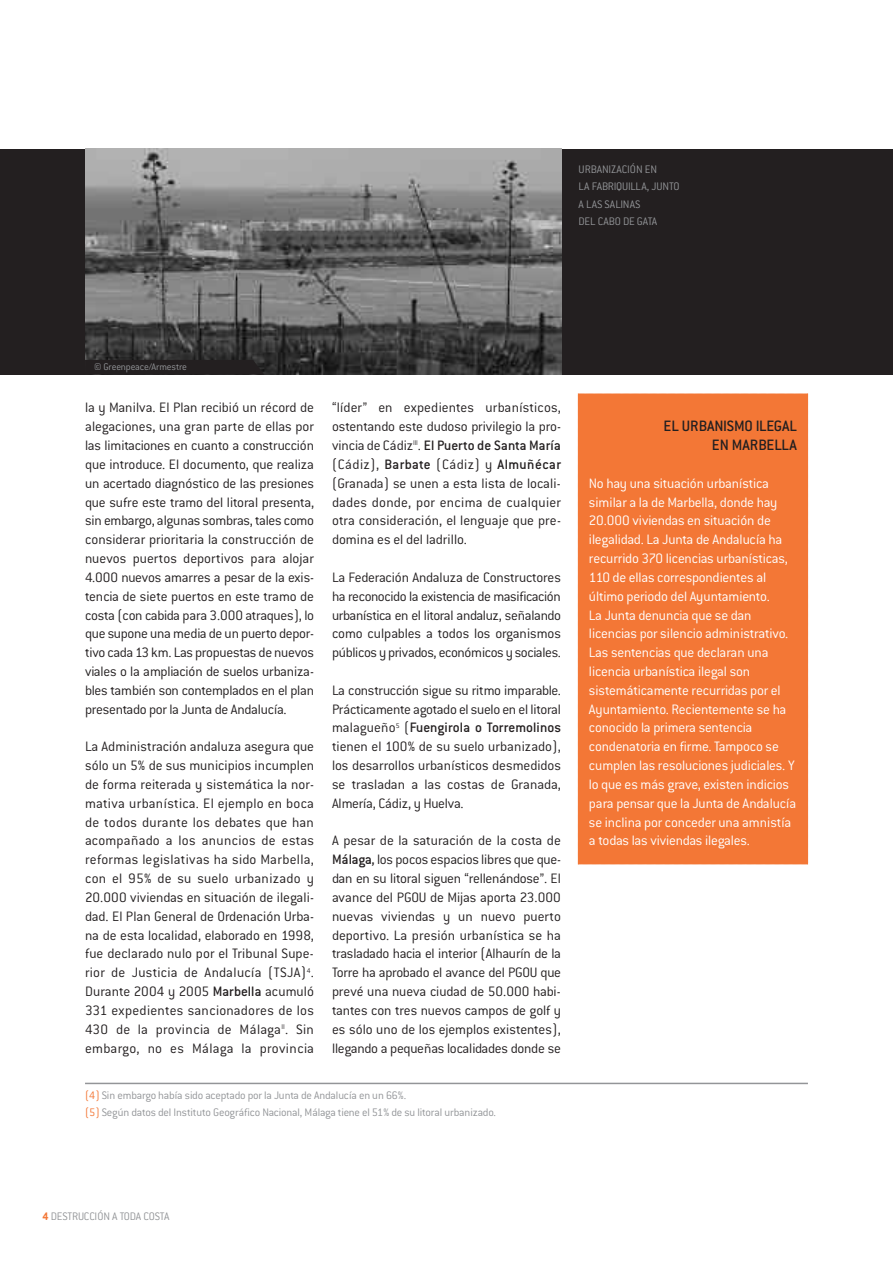
<style>
.page{position:relative;width:893px;height:1263px;background:#fff}
.page>*{position:absolute;margin:0;border:0;box-sizing:border-box;transform-origin:0 0}
.t1{font:500 16.5px/18.8px "Conduit ITC";color:#231f20;text-align:right}
.t2{font:300 15px/18.8px "Conduit ITC";letter-spacing:-.005em;color:#231f20;text-align:justify}
.t3{font:300 15px/18.9px "Conduit ITC";letter-spacing:-.015em;color:#fff}
.t4{font:300 12px/17.2px "Conduit ITC";letter-spacing:-.015em;color:#939598}
.t5{font:300 10.5px "Conduit ITC";letter-spacing:-.015em;color:#939598}
.s1{font-weight:500}
.s2{color:#f37736}
.s3{font-weight:700;color:#f37736}
</style>
<div class="page">
<hr style="left:85px;top:1083px;width:723px;height:1px;background:#939598">
<div style="left:0;top:149px;width:893px;height:226px;background:#231f20"></div>
<img style="left:85px;top:149px;width:476px;height:226px">
<svg style="left:85px;top:360px;width:179px;height:15px"></svg>
<div style="left:578px;top:394px;width:230px;height:471px;background:#f37736"></div>
<p class="t4" style="left:579px;top:162px;width:103px">URBANIZACIÓN EN<br>LA FABRIQUILLA, JUNTO<br>A LAS SALINAS<br>DEL CABO DE GATA</p>
<p class="t5" style="left:94px;top:363px;width:94px">© Greenpeace/Armestre</p>
<p class="t2" style="left:85px;top:400px;width:231px">la y Manilva. El Plan recibió un récord de alegaciones, una gran parte de ellas por las limitaciones en cuanto a construcción que introduce. El documento, que realiza un acertado diagnóstico de las presiones que sufre este tramo del litoral presenta, sin embargo, algunas sombras, tales como considerar prioritaria la construcción de nuevos puertos deportivos para alojar 4.000 nuevos amarres a pesar de la exis&shy;tencia de siete puertos en este tramo de costa (con cabida para 3.000 atraques), lo que supone una media de un puerto depor&shy;tivo cada 13 km. Las propuestas de nuevos viales o la ampliación de suelos urbaniza&shy;bles también son contemplados en el plan presentado por la Junta de Andalucía.</p>
<p class="t2" style="left:85px;top:739px;width:231px">La Administración andaluza asegura que sólo un 5% de sus municipios incumplen de forma reiterada y sistemática la nor&shy;mativa urbanística. El ejemplo en boca de todos durante los debates que han acompañado a los anuncios de estas reformas legislativas ha sido Marbella, con el 95% de su suelo urbanizado y 20.000 viviendas en situación de ilegali&shy;dad. El Plan General de Ordenación Urba&shy;na de esta localidad, elaborado en 1998, fue declarado nulo por el Tribunal Supe&shy;rior de Justicia de Andalucía (TSJA)<sup>4</sup>.<br>Durante 2004 y 2005 <span class="s1">Marbella</span> acumuló 331 expedientes sancionadores de los 430 de la provincia de Málaga<sup>II</sup>. Sin embargo, no es Málaga la provincia</p>
<p class="t2" style="left:332px;top:400px;width:231px">“líder” en expedientes urbanísticos, ostentando este dudoso privilegio la pro&shy;vincia de Cádiz<sup>III</sup>. <span class="s1">El Puerto de Santa María </span>(Cádiz), <span class="s1">Barbate</span> (Cádiz) y <span class="s1">Almuñécar </span>(Granada) se unen a esta lista de locali&shy;dades donde, por encima de cualquier otra consideración, el lenguaje que pre&shy;domina es el del ladrillo.</p>
<p class="t2" style="left:332px;top:569px;width:231px">La Federación Andaluza de Constructores ha reconocido la existencia de masificación urbanística en el litoral andaluz, señalando como culpables a todos los organismos públicos y privados, económicos y sociales.</p>
<p class="t2" style="left:332px;top:682px;width:231px">La construcción sigue su ritmo imparable.<br>Prácticamente agotado el suelo en el litoral malagueño<sup>5</sup> (<span class="s1">Fuengirola o Torremolinos </span>tienen el 100% de su suelo urbanizado), los desarrollos urbanísticos desmedidos se trasladan a las costas de Granada, Almería, Cádiz, y Huelva.</p>
<p class="t2" style="left:332px;top:833px;width:231px">A pesar de la saturación de la costa de <span class="s1">Málaga,</span> los pocos espacios libres que que&shy;dan en su litoral siguen “rellenándose”. El avance del PGOU de Mijas aporta 23.000 nuevas viviendas y un nuevo puerto deportivo. La presión urbanística se ha trasladado hacia el interior (Alhaurín de la Torre ha aprobado el avance del PGOU que prevé una nueva ciudad de 50.000 habi&shy;tantes con tres nuevos campos de golf y es sólo uno de los ejemplos existentes), llegando a pequeñas localidades donde se</p>
<p class="t4" style="left:85px;top:1087px;width:413px"><span class="s2">(4)</span> Sin embargo había sido aceptado por la Junta de Andalucía en un 66%.<br><span class="s2">(5)</span> Según datos del Instituto Geográfico Nacional, Málaga tiene el 51% de su litoral urbanizado.</p>
<p class="t1" style="left:663px;top:418px;width:135px">EL URBANISMO ILEGAL<br>EN MARBELLA</p>
<p class="t3" style="left:589px;top:475px;width:209px">No hay una situación urbanística similar a la de Marbella, donde hay 20.000 viviendas en situación de ilegalidad. La Junta de Andalucía ha recurrido 370 licencias urbanísticas, 110 de ellas correspondientes al último periodo del Ayuntamiento.<br>La Junta denuncia que se dan licencias por silencio administrativo.<br>Las sentencias que declaran una licencia urbanística ilegal son sistemáticamente recurridas por el Ayuntamiento. Recientemente se ha conocido la primera sentencia condenatoria en firme. Tampoco se cumplen las resoluciones judiciales. Y lo que es más grave, existen indicios para pensar que la Junta de Andalucía se inclina por conceder una amnistía a todas las viviendas ilegales.</p>
<p class="t4" style="left:43px;top:1209px;width:128px"><span class="s3">4</span> DESTRUCCIÓN A TODA COSTA</p>
</div>
